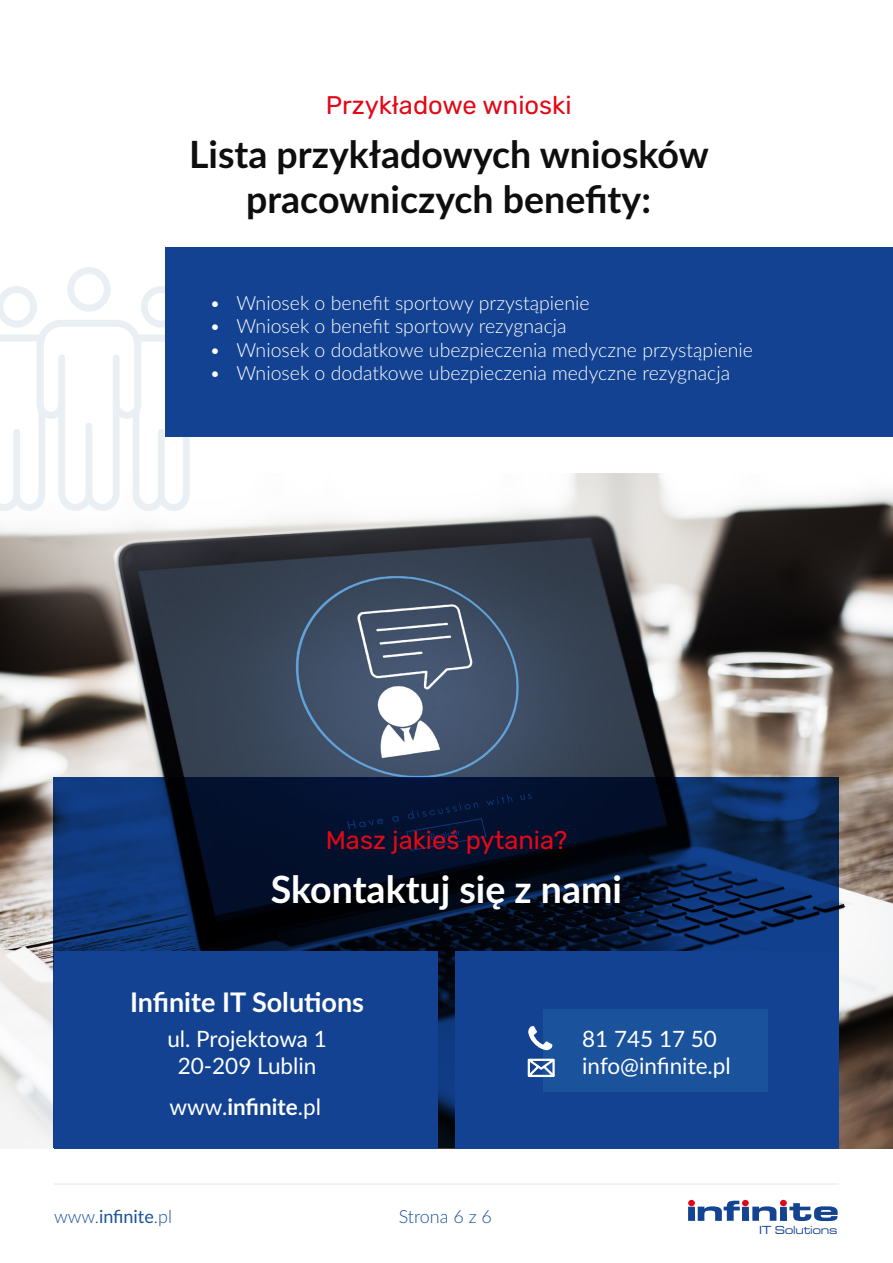
<style>
.page{position:relative;width:893px;height:1263px;background:#fff}
.page>*{position:absolute;margin:0;border:0;box-sizing:border-box;transform-origin:0 0}
.t1{font:700 37.5px/45px "Lato";color:#0e0e0e;text-align:center}
.t2{font:700 37.5px "Lato";color:#fff}
.t3{font:700 27px "Lato";color:#fff}
.t4{font:300 25.5px "Rubik";color:#e30817}
.t5{font:22.5px/27px "Lato";color:#fff;text-align:center}
.t6{font:700 22.5px "Lato";color:#fff}
.t7{font:300 19.5px "Lato";color:#fff}
.t8{font:18px "Lato";color:#1a529c}
.t9{font:300 18px "Lato";color:#1a529c}
.t10{font:12.15px "Microgramma D Medi Exte";letter-spacing:.025em;color:#134391}
.s1{font-weight:400}
.s2{font-weight:300}
</style>
<div class="page">
<img style="left:0;top:474px;width:893px;height:674px">
<svg style="left:53px;top:778px;width:786px;height:370px;background:#071c41"></svg>
<div style="left:54px;top:951px;width:383px;height:197px;background:#124291"></div>
<div style="left:456px;top:951px;width:383px;height:197px;background:#124291"></div>
<div style="left:543px;top:1009px;width:224px;height:82px;background:#1a529c"></div>
<svg style="left:526px;top:1057px;width:29px;height:22px"></svg>
<svg style="left:528px;top:1026px;width:24px;height:24px"></svg>
<svg style="left:0;top:267px;width:210px;height:244px"></svg>
<div style="left:86px;top:423px;width:6px;height:74px;background:#eaeff4;border-radius:3px"></div>
<div style="left:58px;top:354px;width:7px;height:53px;background:#eaeff4;border-radius:3px"></div>
<div style="left:113px;top:354px;width:7px;height:53px;background:#eaeff4;border-radius:3px"></div>
<div style="left:166px;top:247px;width:727px;height:189px;background:#124291"></div>
<svg style="left:698px;top:1201px;width:42px;height:20px"></svg>
<svg style="left:752px;top:1206px;width:24px;height:15px"></svg>
<svg style="left:789px;top:1203px;width:49px;height:18px"></svg>
<div style="left:688px;top:1207px;width:7px;height:14px;background:#134391"></div>
<div style="left:742px;top:1207px;width:7px;height:14px;background:#134391"></div>
<div style="left:780px;top:1207px;width:7px;height:14px;background:#134391"></div>
<div style="left:688px;top:1200px;width:7px;height:6px;background:#e20717;border-radius:50%"></div>
<div style="left:742px;top:1200px;width:7px;height:6px;background:#e20717;border-radius:50%"></div>
<div style="left:780px;top:1200px;width:7px;height:6px;background:#e20717;border-radius:50%"></div>
<hr style="left:54px;top:1183px;width:785px;height:2px;background:#eaeff5">
<h3 class="t4" style="left:326px;top:91px;width:247px">Przykładowe wnioski</h3>
<h1 class="t1" style="left:189px;top:130px;width:521px">Lista przykładowych wniosków pracowniczych benefity:</h1>
<p class="t7" style="left:210px;top:289px;width:381px">• Wniosek o benefit sportowy przystąpienie</p>
<p class="t7" style="left:210px;top:313px;width:359px">• Wniosek o benefit sportowy rezygnacja</p>
<p class="t7" style="left:210px;top:336px;width:545px">• Wniosek o dodatkowe ubezpieczenia medyczne przystąpienie</p>
<p class="t7" style="left:210px;top:360px;width:522px">• Wniosek o dodatkowe ubezpieczenia medyczne rezygnacja</p>
<h3 class="t4" style="left:326px;top:826px;width:243px">Masz jakieś pytania?</h3>
<h1 class="t2" style="left:271px;top:861px;width:353px">Skontaktuj się z nami</h1>
<h2 class="t3" style="left:130px;top:983px;width:236px">Infinite IT Solutions</h2>
<p class="t5" style="left:167px;top:1024px;width:161px">ul. Projektowa 1<br>20-209 Lublin</p>
<p class="t5" style="left:582px;top:1024px;width:150px;text-align:left">81 745 17 50 info@infinite.pl</p>
<p class="t6" style="left:170px;top:1091px;width:153px"><span class="s1">www.</span>infinite<span class="s1">.pl</span></p>
<p class="t8" style="left:54px;top:1204px;width:119px"><span class="s2">www.</span>infinite<span class="s2">.pl</span></p>
<p class="t9" style="left:399px;top:1204px;width:95px">Strona 6 z 6</p>
<p class="t10" style="left:759px;top:1222px;width:79px">IT Solutions</p>
</div>
